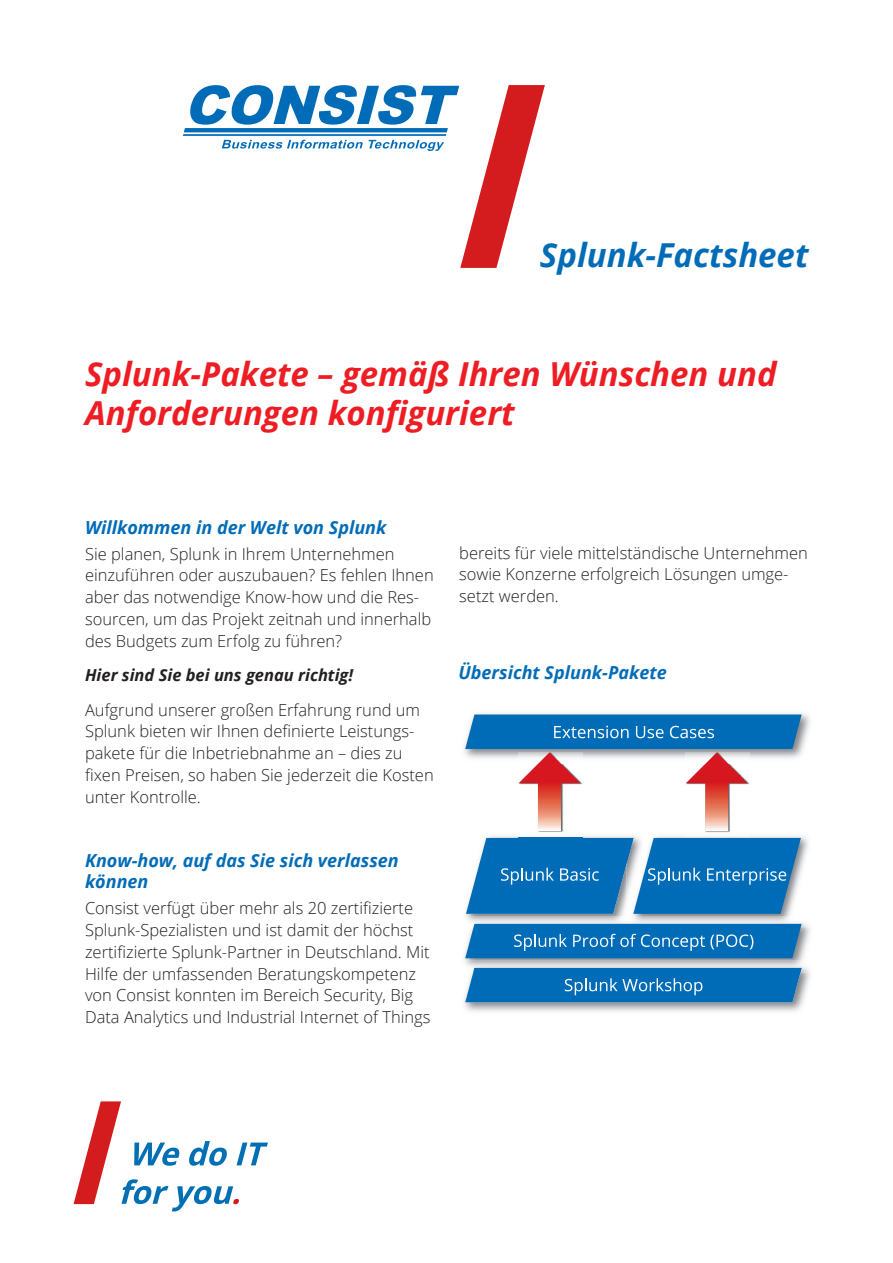
<style>
.page{position:relative;width:893px;height:1263px;background:#fff}
.page>*{position:absolute;margin:0;border:0;box-sizing:border-box;transform-origin:0 0}
.t1{font:italic 700 33px/39.6px "Open Sans";color:#ee1d23}
.t2{font:italic 700 33px "Open Sans";color:#006cb7}
.t3{font:italic 700 18px/21.8px "Open Sans";color:#006cb7}
.t4{font:300 16.5px/21.8px "Open Sans";color:#231f20}
.t5{font:italic 700 16.5px "Open Sans";color:#231f20}
</style>
<div class="page">
<svg style="left:74px;top:1101px;width:194px;height:110px"></svg>
<svg style="left:183px;top:85px;width:362px;height:183px"></svg>
<img style="left:464px;top:713px;width:346px;height:40px">
<img style="left:465px;top:836px;width:344px;height:81px">
<img style="left:627px;top:836px;width:20px;height:81px">
<img style="left:464px;top:917px;width:346px;height:95px">
<img style="left:464px;top:961px;width:346px;height:11px">
<svg style="left:465px;top:968px;width:337px;height:34px;background:#1074ba"></svg>
<svg style="left:465px;top:924px;width:337px;height:34px;background:#1778bc"></svg>
<svg style="left:466px;top:838px;width:335px;height:76px;background:#237fbe"></svg>
<img style="left:518px;top:831px;width:64px;height:12px">
<img style="left:705px;top:831px;width:25px;height:2px">
<svg style="left:465px;top:714px;width:337px;height:117px"></svg>
<h1 class="t2" style="left:540px;top:232px;width:270px">Splunk-Factsheet</h1>
<h1 class="t1" style="left:85px;top:353px;width:693px">Splunk-Pakete – gemäß Ihren Wünschen und<br>Anforderungen konfiguriert</h1>
<p class="t3" style="left:85px;top:516px;width:303px">Willkommen in der Welt von Splunk</p>
<p class="t4" style="left:85px;top:542px;width:350px">Sie planen, Splunk in Ihrem Unternehmen einzuführen oder auszubauen? Es fehlen Ihnen aber das notwendige Know-how und die Res&shy;sourcen, um das Projekt zeitnah und innerhalb des Budgets zum Erfolg zu führen?</p>
<p class="t5" style="left:85px;top:663px;width:270px">Hier sind Sie bei uns genau richtig!</p>
<p class="t4" style="left:85px;top:698px;width:350px">Aufgrund unserer großen Erfahrung rund um Splunk bieten wir Ihnen definierte Leistungs&shy;pakete für die Inbetriebnahme an – dies zu fixen Preisen, so haben Sie jederzeit die Kosten unter Kontrolle.</p>
<p class="t3" style="left:85px;top:849px;width:315px">Know-how, auf das Sie sich verlassen können</p>
<p class="t4" style="left:85px;top:897px;width:347px">Consist verfügt über mehr als 20 zertifizierte Splunk-Spezialisten und ist damit der höchst zertifizierte Splunk-Partner in Deutschland. Mit Hilfe der umfassenden Beratungskompetenz von Consist konnten im Bereich Security, Big Data Analytics und Industrial Internet of Things</p>
<p class="t4" style="left:459px;top:541px;width:350px">bereits für viele mittelständische Unternehmen sowie Konzerne erfolgreich Lösungen umge&shy;setzt werden.</p>
<p class="t3" style="left:458px;top:661px;width:210px">Übersicht Splunk-Pakete</p>
</div>
